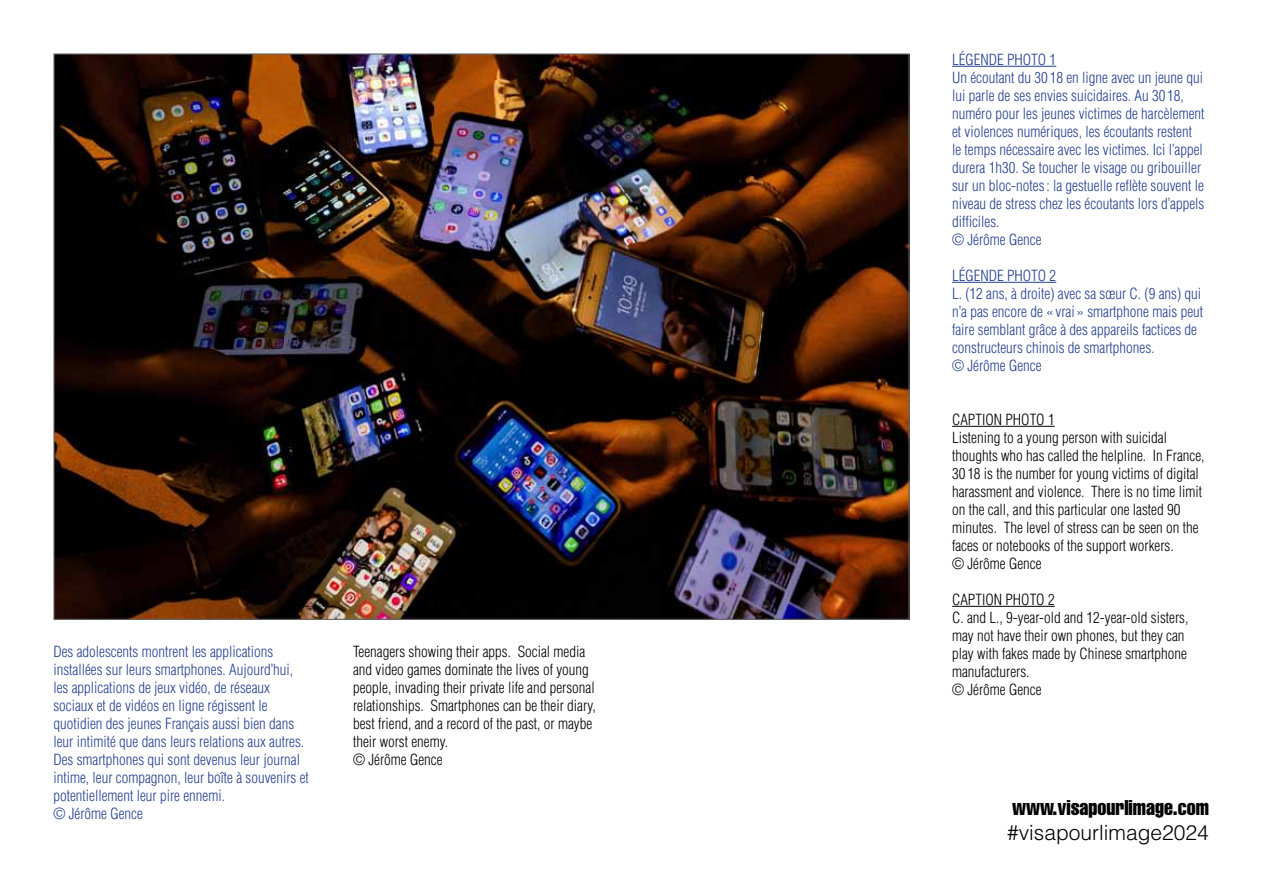
<style>
.page{position:relative;width:1263px;height:893px;background:#fff}
.page>*{position:absolute;margin:0;border:0;box-sizing:border-box;transform-origin:0 0}
.t1{font:21px "Helvetica LT Std Comp";color:#000}
.t2{font:300 21px "Helvetica LT Std";color:#000}
.t3{font:300 condensed 15px/18px "Helvetica LT Std";color:#25408f}
.t4{font:300 condensed 15px/18px "Helvetica LT Std";color:#000}
</style>
<div class="page">
<img style="left:55px;top:55px;width:852px;height:563px">
<hr style="left:952px;top:66px;width:104px;height:1px;background:#25408f">
<hr style="left:952px;top:282px;width:104px;height:1px;background:#25408f">
<hr style="left:952px;top:426px;width:103px;height:1px;background:#000">
<hr style="left:952px;top:606px;width:103px;height:1px;background:#000">
<p class="t3" style="left:53px;top:643px;width:257px">Des adolescents montrent les applications installées sur leurs smartphones. Aujourd’hui, les applications de jeux vidéo, de réseaux sociaux et de vidéos en ligne régissent le quotidien des jeunes Français aussi bien dans leur intimité que dans leurs relations aux autres.<br>Des smartphones qui sont devenus leur journal intime, leur compagnon, leur boîte à souvenirs et potentiellement leur pire ennemi.<br>© Jérôme Gence</p>
<p class="t4" style="left:353px;top:643px;width:244px">Teenagers showing their apps. Social media and video games dominate the lives of young people, invading their private life and personal relationships. Smartphones can be their diary, best friend, and a record of the past, or maybe their worst enemy.<br>© Jérôme Gence</p>
<p class="t3" style="left:952px;top:50px;width:9px">LÉGENDE</p>
<p class="t3" style="left:952px;top:50px;width:254px;text-indent:55px">PHOTO 1<br>Un écoutant du 30 18 en ligne avec un jeune qui lui parle de ses envies suicidaires. Au 30 18, numéro pour les jeunes victimes de harcèlement et violences numériques, les écoutants restent le temps nécessaire avec les victimes. Ici l’appel durera 1h30. Se toucher le visage ou gribouiller sur un bloc-notes: la gestuelle reflète souvent le niveau de stress chez les écoutants lors d’appels difficiles.<br>© Jérôme Gence</p>
<p class="t3" style="left:952px;top:266px;width:9px">LÉGENDE</p>
<p class="t3" style="left:952px;top:266px;width:253px;text-indent:55px">PHOTO 2<br>L. (12 ans, à droite) avec sa sœur C. (9 ans) qui n’a pas encore de « vrai» smartphone mais peut faire semblant grâce à des appareils factices de constructeurs chinois de smartphones.<br>© Jérôme Gence</p>
<p class="t4" style="left:952px;top:410px;width:254px">CAPTION PHOTO 1<br>Listening to a young person with suicidal thoughts who has called the helpline. In France, 30 18 is the number for young victims of digital harassment and violence. There is no time limit on the call, and this particular one lasted 90 minutes. The level of stress can be seen on the faces or notebooks of the support workers.<br>© Jérôme Gence</p>
<p class="t4" style="left:952px;top:590px;width:238px">CAPTION PHOTO 2<br>C. and L., 9-year-old and 12-year-old sisters, may not have their own phones, but they can play with fakes made by Chinese smartphone manufacturers.<br>© Jérôme Gence</p>
<h1 class="t1" style="left:1012px;top:794px;width:198px">www.visapourlimage.com</h1>
<h1 class="t2" style="left:1007px;top:819px;width:203px">#visapourlimage2024</h1>
</div>
